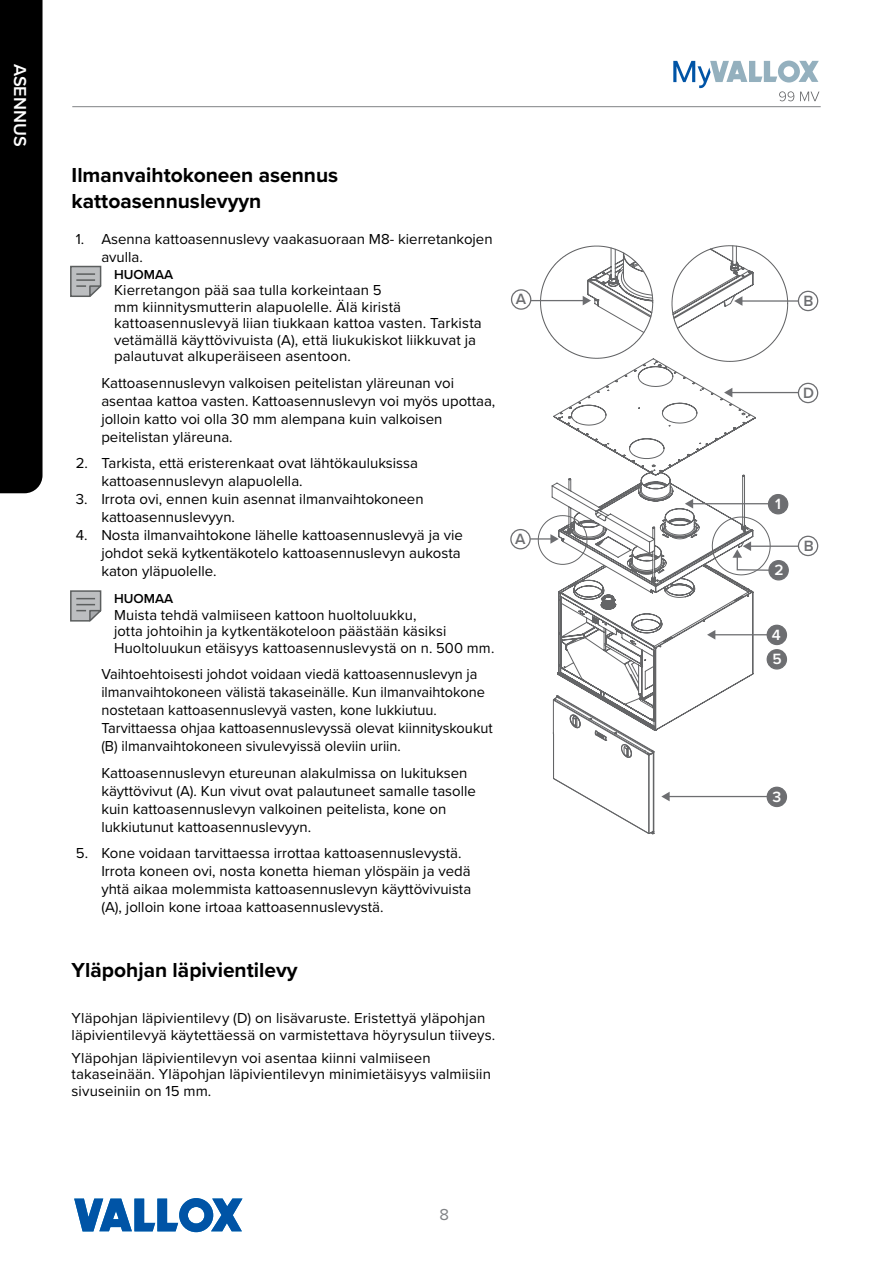
<style>
.page{position:relative;width:893px;height:1263px;background:#fff}
.page>*{position:absolute;margin:0;border:0;box-sizing:border-box;transform-origin:0 0}
.t1{font:700 21px/25.2px "Proxima Nova";color:#000}
.t2{font:600 18px "Proxima Nova";color:#fff}
.t3{font:16.5px "Proxima Nova";color:#808285}
.t4{font:600 15.45px "Proxima Nova";color:#6d6e71}
.t5{font:600 15.45px "Proxima Nova";color:#fff}
.t6{font:15px/18px "Proxima Nova";color:#000}
.t7{font:600 13.5px "Proxima Nova";color:#000}
</style>
<div class="page">
<svg style="left:74px;top:1198px;width:168px;height:34px"></svg>
<div style="left:0;top:0;width:43px;height:493px;background:#000"></div>
<hr style="left:72px;top:106px;width:749px;height:1px;background:#808285">
<svg style="left:673px;top:61px;width:146px;height:40px"></svg>
<svg style="left:70px;top:266px;width:31px;height:31px"></svg>
<svg style="left:70px;top:590px;width:31px;height:32px"></svg>
<svg style="left:551px;top:358px;width:205px;height:373px"></svg>
<div style="left:798px;top:383px;width:20px;height:20px;border:1px solid #6d6e71;border-radius:50%"></div>
<div style="left:768px;top:495px;width:20px;height:19px;background:#6d6e71;border-radius:50%"></div>
<div style="left:768px;top:494px;width:20px;height:20px;border:1px solid #6d6e71;border-radius:50%"></div>
<div style="left:767px;top:787px;width:19px;height:19px;background:#6d6e71;border-radius:50%"></div>
<div style="left:767px;top:787px;width:20px;height:20px;border:1px solid #6d6e71;border-radius:50%"></div>
<div style="left:767px;top:625px;width:19px;height:19px;background:#6d6e71;border-radius:50%"></div>
<div style="left:767px;top:625px;width:20px;height:20px;border:1px solid #6d6e71;border-radius:50%"></div>
<div style="left:767px;top:650px;width:19px;height:19px;background:#6d6e71;border-radius:50%"></div>
<div style="left:767px;top:649px;width:20px;height:20px;border:1px solid #6d6e71;border-radius:50%"></div>
<div style="left:769px;top:561px;width:19px;height:19px;background:#6d6e71;border-radius:50%"></div>
<div style="left:768px;top:560px;width:21px;height:20px;border:1px solid #6d6e71;border-radius:50%"></div>
<hr style="left:731px;top:392px;width:67px;height:1px;background:#6d6e71">
<svg style="left:724px;top:388px;width:8px;height:9px"></svg>
<hr style="left:692px;top:503px;width:76px;height:1px;background:#6d6e71">
<svg style="left:685px;top:499px;width:8px;height:9px"></svg>
<hr style="left:750px;top:546px;width:48px;height:1px;background:#6d6e71">
<svg style="left:711px;top:516px;width:69px;height:60px"></svg>
<div style="left:798px;top:536px;width:20px;height:20px;border:1px solid #6d6e71;border-radius:50%"></div>
<hr style="left:714px;top:634px;width:55px;height:1px;background:#6d6e71">
<svg style="left:707px;top:630px;width:8px;height:10px"></svg>
<hr style="left:668px;top:796px;width:101px;height:1px;background:#6d6e71">
<svg style="left:661px;top:792px;width:9px;height:9px"></svg>
<hr style="left:517px;top:300px;width:67px;height:1px;background:#6d6e71">
<svg style="left:540px;top:245px;width:114px;height:114px"></svg>
<div style="left:512px;top:290px;width:19px;height:19px;background:#fff;border-radius:50%"></div>
<div style="left:511px;top:289px;width:20px;height:21px;border:1px solid #6d6e71;border-radius:50%"></div>
<hr style="left:530px;top:538px;width:22px;height:2px;background:#6d6e71">
<svg style="left:537px;top:515px;width:51px;height:50px"></svg>
<div style="left:510px;top:529px;width:21px;height:20px;border:1px solid #6d6e71;border-radius:50%"></div>
<hr style="left:741px;top:300px;width:67px;height:2px;background:#6d6e71">
<svg style="left:671px;top:245px;width:118px;height:117px"></svg>
<div style="left:798px;top:291px;width:20px;height:20px;background:#fff;border-radius:50%"></div>
<div style="left:798px;top:291px;width:20px;height:20px;border:1px solid #6d6e71;border-radius:50%"></div>
<hr style="left:648px;top:755px;width:1px;height:78px;background:#636466">
<hr style="left:649px;top:755px;width:1px;height:78px;background:#636466">
<hr style="left:553px;top:734px;width:1px;height:44px;background:#636466">
<svg style="left:553px;top:777px;width:102px;height:58px"></svg>
<hr style="left:653px;top:754px;width:1px;height:76px;background:#636466">
<svg style="left:552px;top:694px;width:103px;height:65px"></svg>
<p class="t2" style="left:34px;top:64px;width:84px;rotate:90deg">ASENNUS</p>
<h1 class="t1" style="left:72px;top:162px;width:268px">Ilmanvaihtokoneen asennus kattoasennuslevyyn</h1>
<p class="t6" style="left:101px;top:229px;width:393px;text-indent:-26px">1. Asenna kattoasennuslevy vaakasuoraan M8- kierretankojen avulla.</p>
<p class="t7" style="left:114px;top:264px;width:61px">HUOMAA</p>
<p class="t6" style="left:114px;top:281px;width:369px;line-height:16.5px">Kierretangon pää saa tulla korkeintaan 5<br>mm kiinnitysmutterin alapuolelle. Älä kiristä kattoasennuslevyä liian tiukkaan kattoa vasten. Tarkista vetämällä käyttövivuista (A), että liukukiskot liikkuvat ja palautuvat alkuperäiseen asentoon.</p>
<p class="t6" style="left:101px;top:373px;width:396px">Kattoasennuslevyn valkoisen peitelistan yläreunan voi asentaa kattoa vasten. Kattoasennuslevyn voi myös upottaa, jolloin katto voi olla 30 mm alempana kuin valkoisen peitelistan yläreuna.</p>
<p class="t6" style="left:101px;top:453px;width:318px;text-indent:-26px">2. Tarkista, että eristerenkaat ovat lähtökauluksissa kattoasennuslevyn alapuolella.</p>
<p class="t6" style="left:101px;top:489px;width:324px;text-indent:-26px">3. Irrota ovi, ennen kuin asennat ilmanvaihtokoneen kattoasennuslevyyn.</p>
<p class="t6" style="left:101px;top:525px;width:363px;text-indent:-26px">4. Nosta ilmanvaihtokone lähelle kattoasennuslevyä ja vie johdot sekä kytkentäkotelo kattoasennuslevyn aukosta katon yläpuolelle.</p>
<p class="t7" style="left:114px;top:588px;width:61px">HUOMAA</p>
<p class="t6" style="left:114px;top:606px;width:382px;line-height:16.5px">Muista tehdä valmiiseen kattoon huoltoluukku,<br>jotta johtoihin ja kytkentäkoteloon päästään käsiksi<br>Huoltoluukun etäisyys kattoasennuslevystä on n. 500 mm.</p>
<p class="t6" style="left:101px;top:664px;width:393px">Vaihtoehtoisesti johdot voidaan viedä kattoasennuslevyn ja ilmanvaihtokoneen välistä takaseinälle. Kun ilmanvaihtokone nostetaan kattoasennuslevyä vasten, kone lukkiutuu.<br>Tarvittaessa ohjaa kattoasennuslevyssä olevat kiinnityskoukut (B) ilmanvaihtokoneen sivulevyissä oleviin uriin.</p>
<p class="t6" style="left:101px;top:763px;width:376px">Kattoasennuslevyn etureunan alakulmissa on lukituksen käyttövivut (A). Kun vivut ovat palautuneet samalle tasolle kuin kattoasennuslevyn valkoinen peitelista, kone on lukkiutunut kattoasennuslevyyn.</p>
<p class="t6" style="left:101px;top:843px;width:371px;text-indent:-26px">5. Kone voidaan tarvittaessa irrottaa kattoasennuslevystä.<br>Irrota koneen ovi, nosta konetta hieman ylöspäin ja vedä yhtä aikaa molemmista kattoasennuslevyn käyttövivuista (A), jolloin kone irtoaa kattoasennuslevystä.</p>
<h1 class="t1" style="left:72px;top:957px;width:228px">Yläpohjan läpivientilevy</h1>
<p class="t6" style="left:72px;top:1009px;width:425px;line-height:16.5px">Yläpohjan läpivientilevy (D) on lisävaruste. Eristettyä yläpohjan läpivientilevyä käytettäessä on varmistettava höyrysulun tiiveys.</p>
<p class="t6" style="left:72px;top:1049px;width:421px;line-height:16.5px">Yläpohjan läpivientilevyn voi asentaa kiinni valmiiseen takaseinään. Yläpohjan läpivientilevyn minimietäisyys valmiisiin sivuseiniin on 15 mm.</p>
<p class="t4" style="left:516px;top:288px;width:12px">A</p>
<p class="t4" style="left:515px;top:527px;width:12px">A</p>
<p class="t3" style="left:440px;top:1202px;width:11px">8</p>
<p class="t4" style="left:803px;top:289px;width:11px">B</p>
<p class="t4" style="left:803px;top:381px;width:12px">D</p>
<p class="t5" style="left:775px;top:492px;width:7px">1</p>
<p class="t5" style="left:774px;top:558px;width:11px">2</p>
<p class="t5" style="left:772px;top:623px;width:10px">4</p>
<p class="t5" style="left:772px;top:647px;width:11px">5</p>
<p class="t4" style="left:804px;top:534px;width:11px">B</p>
<p class="t5" style="left:772px;top:785px;width:10px">3</p>
</div>
